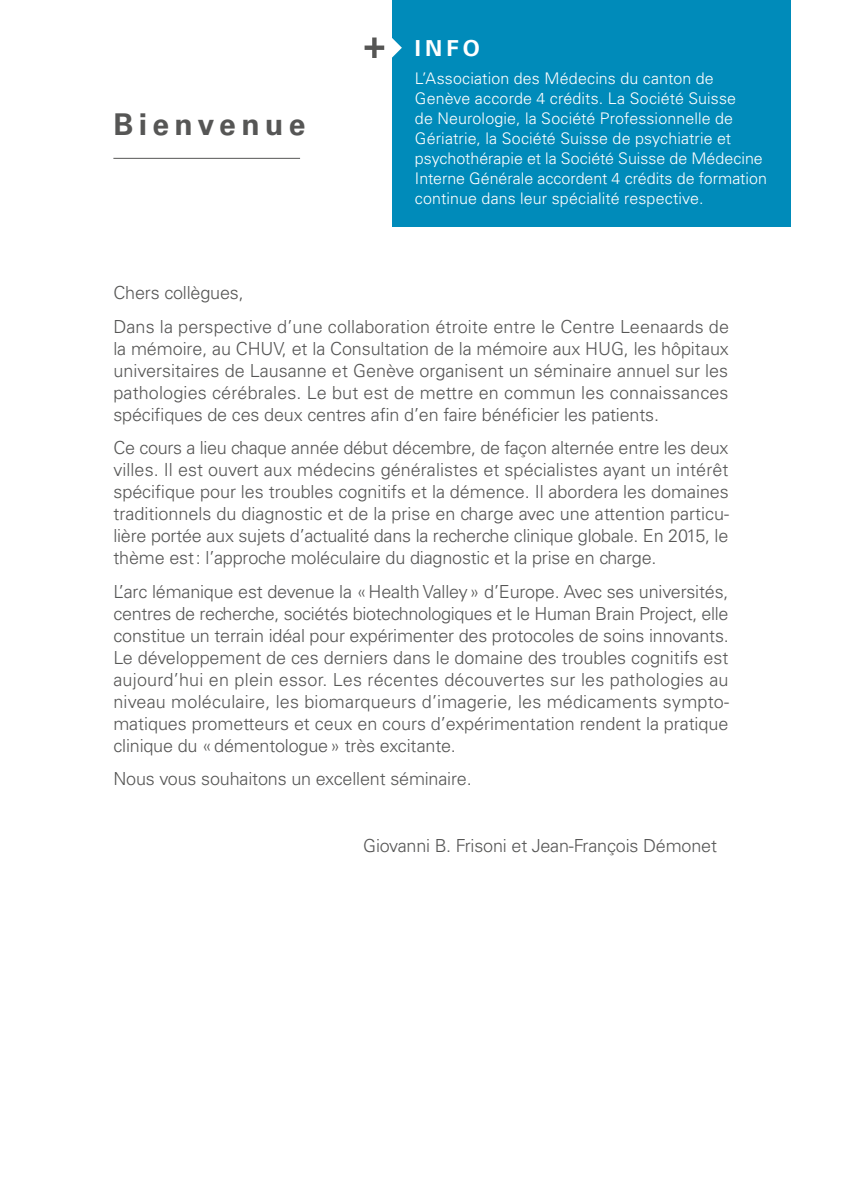
<style>
.page{position:relative;width:842px;height:1191px;background:#fff}
.page>*{position:absolute;margin:0;border:0;box-sizing:border-box;transform-origin:0 0}
.t1{font:700 30px "Univers LT Std";letter-spacing:.18em;color:#565655}
.t2{font:700 22px "Univers LT Std";color:#fff}
.t3{font:300 18px/22px "Univers LT Std";letter-spacing:-.01em;color:#565655;text-align:justify}
.t4{font:300 16px/20px "Univers LT Std";letter-spacing:.005em;color:#fff}
</style>
<div class="page">
<hr style="left:113px;top:158px;width:187px;height:1px;background:#565655">
<div style="left:392px;top:0;width:399px;height:227px;background:#008bba"></div>
<svg style="left:365px;top:37px;width:37px;height:21px"></svg>
<h1 class="t1" style="left:113px;top:107px;width:194px">Bienvenue</h1>
<p class="t2" style="left:415px;top:35px;width:66px">INFO</p>
<p class="t4" style="left:415px;top:68px;width:353px">L’Association des Médecins du canton de Genève accorde 4 crédits. La Société Suisse<br>de Neurologie, la Société Professionnelle de Gériatrie, la Société Suisse de psychiatrie et psychothérapie et la Société Suisse de Médecine Interne Générale accordent 4 crédits de formation continue dans leur spécialité respective.</p>
<p class="t3" style="left:113px;top:276px;width:617px;line-height:33.4px">Chers collègues,<br>Dans la perspective d’une collaboration étroite entre le Centre Leenaards de</p>
<p class="t3" style="left:113px;top:337px;width:617px">la mémoire, au CHUV, et la Consultation de la mémoire aux HUG, les hôpitaux universitaires de Lausanne et Genève organisent un séminaire annuel sur les pathologies cérébrales. Le but est de mettre en commun les connaissances spécifiques de ces deux centres afin d’en faire bénéficier les patients.</p>
<p class="t3" style="left:113px;top:437px;width:617px">Ce cours a lieu chaque année début décembre, de façon alternée entre les deux villes. Il est ouvert aux médecins généralistes et spécialistes ayant un intérêt spécifique pour les troubles cognitifs et la démence. Il abordera les domaines traditionnels du diagnostic et de la prise en charge avec une attention particu&shy;lière portée aux sujets d’actualité dans la recherche clinique globale. En 2015, le thème est: l’approche moléculaire du diagnostic et la prise en charge.</p>
<p class="t3" style="left:113px;top:580px;width:617px">L’arc lémanique est devenue la «Health Valley» d’Europe. Avec ses universités, centres de recherche, sociétés biotechnologiques et le Human Brain Project, elle constitue un terrain idéal pour expérimenter des protocoles de soins innovants.<br>Le développement de ces derniers dans le domaine des troubles cognitifs est aujourd’hui en plein essor. Les récentes découvertes sur les pathologies au niveau moléculaire, les biomarqueurs d’imagerie, les médicaments sympto&shy;matiques prometteurs et ceux en cours d’expérimentation rendent la pratique clinique du «démentologue» très excitante.</p>
<p class="t3" style="left:113px;top:767px;width:360px">Nous vous souhaitons un excellent séminaire.</p>
<p class="t3" style="left:363px;top:834px;width:355px">Giovanni B. Frisoni et Jean-François Démonet</p>
</div>
